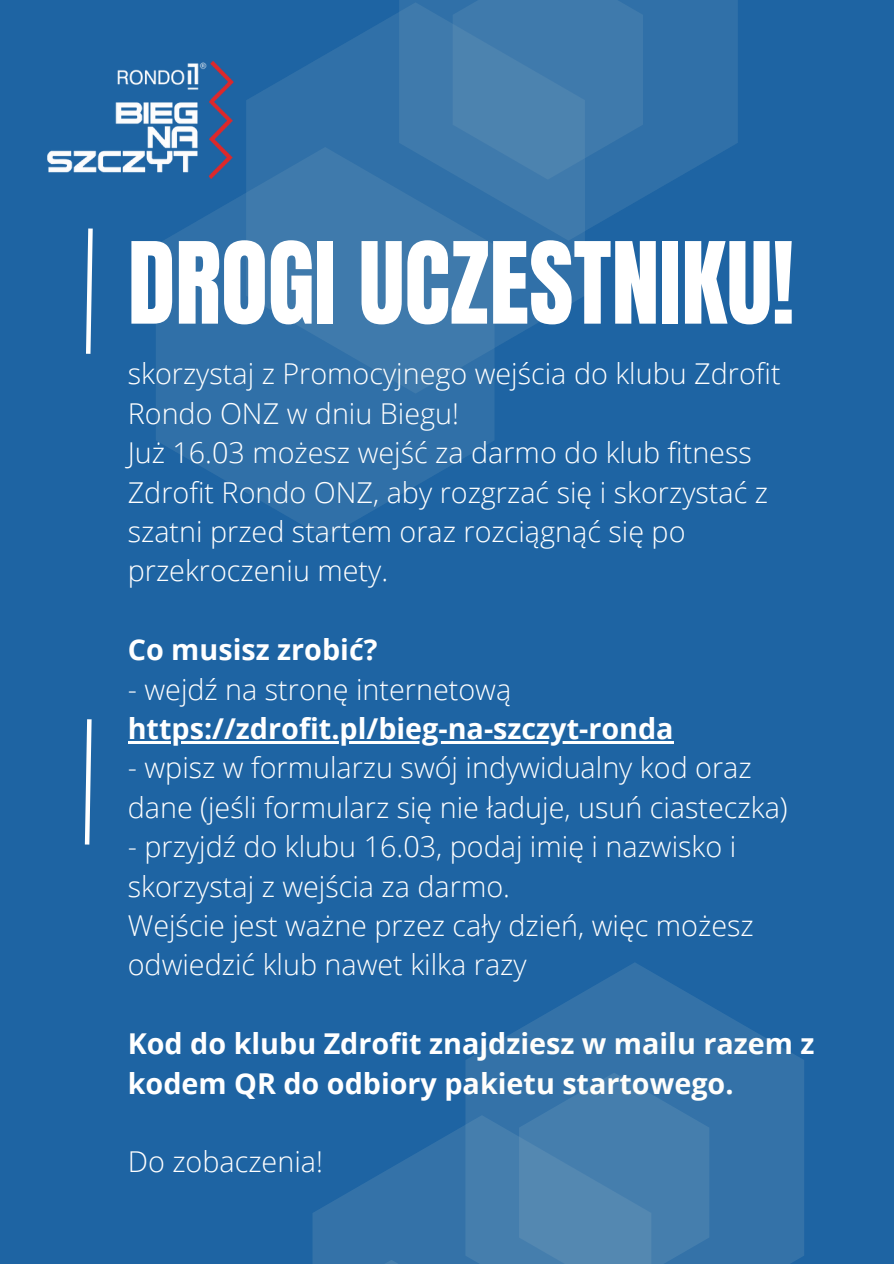
<style>
.page{position:relative;width:894px;height:1264px;background:#fff}
.page>*{position:absolute;margin:0;border:0;box-sizing:border-box;transform-origin:0 0}
.t1{font:96.15px "Anton";color:#fff}
.t2{font:300 28.65px/39.3px "Open Sans";color:#fff}
.t3{font:700 28.65px/39.3px "Open Sans";color:#fff}
</style>
<div class="page">
<div style="left:0;top:0;width:893px;height:1263px;background:#1e64a3"></div>
<svg style="left:86px;top:228px;width:7px;height:126px"></svg>
<svg style="left:156px;top:193px;width:338px;height:345px;fill:#3070a8"></svg>
<svg style="left:246px;top:12px;width:338px;height:381px"></svg>
<svg style="left:399px;top:0;width:338px;height:241px;fill:#3070a8"></svg>
<svg style="left:452px;top:0;width:190px;height:180px;background:#427cac"></svg>
<img style="left:47px;top:61px;width:187px;height:118px">
<hr style="left:128px;top:741px;width:545px;height:2px;background:#fff">
<svg style="left:84px;top:719px;width:8px;height:126px"></svg>
<svg style="left:465px;top:962px;width:338px;height:301px;fill:#3472a8"></svg>
<svg style="left:313px;top:1072px;width:396px;height:191px"></svg>
<h1 class="t1" style="left:128px;top:214px;width:667px">DROGI UCZESTNIKU!</h1>
<p class="t2" style="left:128px;top:354px;width:654px">skorzystaj z Promocyjnego wejścia do klubu Zdrofit Rondo ONZ w dniu Biegu!<br>Już 16.03 możesz wejść za darmo do klub fitness Zdrofit Rondo ONZ, aby rozgrzać się i skorzystać z szatni przed startem oraz rozciągnąć się po przekroczeniu mety.</p>
<p class="t3" style="left:128px;top:629px;width:251px">Co musisz zrobić?</p>
<p class="t2" style="left:128px;top:669px;width:385px">- wejdź na stronę internetową</p>
<p class="t3" style="left:128px;top:708px;width:547px">https://zdrofit.pl/bieg-na-szczyt-ronda</p>
<p class="t2" style="left:128px;top:747px;width:661px">- wpisz w formularzu swój indywidualny kod oraz dane (jeśli formularz się nie ładuje, usuń ciasteczka)</p>
<p class="t2" style="left:128px;top:826px;width:627px">- przyjdź do klubu 16.03, podaj imię i nazwisko i skorzystaj z wejścia za darmo.<br>Wejście jest ważne przez cały dzień, więc możesz odwiedzić klub nawet kilka razy</p>
<p class="t3" style="left:128px;top:1023px;width:688px">Kod do klubu Zdrofit znajdziesz w mailu razem z kodem QR do odbiory pakietu startowego.</p>
<p class="t2" style="left:128px;top:1141px;width:197px">Do zobaczenia!</p>
</div>
